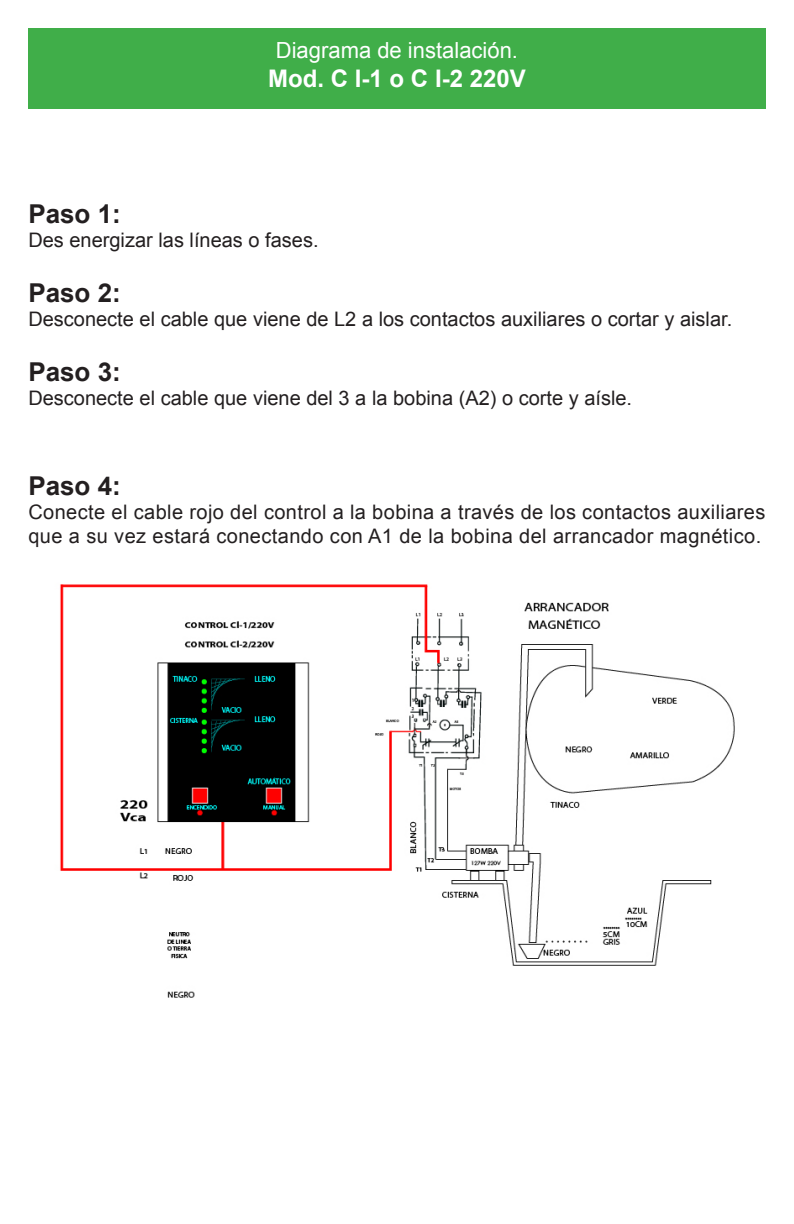
<style>
.page{position:relative;width:794px;height:1224px;background:#fff}
.page>*{position:absolute;margin:0;border:0;box-sizing:border-box;transform-origin:0 0}
.t1{font:700 26px "Arial";color:#231f20}
.t2{font:700 24.2px "Arial";color:#fff}
.t3{font:22.2px "Arial";color:#fff}
.t4{font:20px "Arial";color:#231f20}
.t5{font:20px/24px "Arial";letter-spacing:.02em;color:#231f20}
</style>
<div class="page">
<div style="left:28px;top:28px;width:737px;height:81px;background:#40ae49"></div>
<img style="left:60px;top:584px;width:675px;height:414px">
<p class="t3" style="left:276px;top:36px;width:244px">Diagrama de instalación.</p>
<p class="t2" style="left:268px;top:63px;width:259px">Mod. C I-1 o C I-2 220V</p>
<p class="t1" style="left:28px;top:197px;width:94px">Paso 1:</p>
<p class="t4" style="left:28px;top:227px;width:292px">Des energizar las líneas o fases.</p>
<p class="t1" style="left:28px;top:276px;width:94px">Paso 2:</p>
<p class="t4" style="left:28px;top:306px;width:705px">Desconecte el cable que viene de L2 a los contactos auxiliares o cortar y aislar.</p>
<p class="t1" style="left:28px;top:355px;width:94px">Paso 3:</p>
<p class="t4" style="left:28px;top:385px;width:605px">Desconecte el cable que viene del 3 a la bobina (A2) o corte y aísle.</p>
<p class="t1" style="left:28px;top:469px;width:94px">Paso 4:</p>
<p class="t5" style="left:28px;top:500px;width:738px">Conecte el cable rojo del control a la bobina a través de los contactos auxiliares que a su vez estará conectando con A1 de la bobina del arrancador magnético.</p>
</div>
